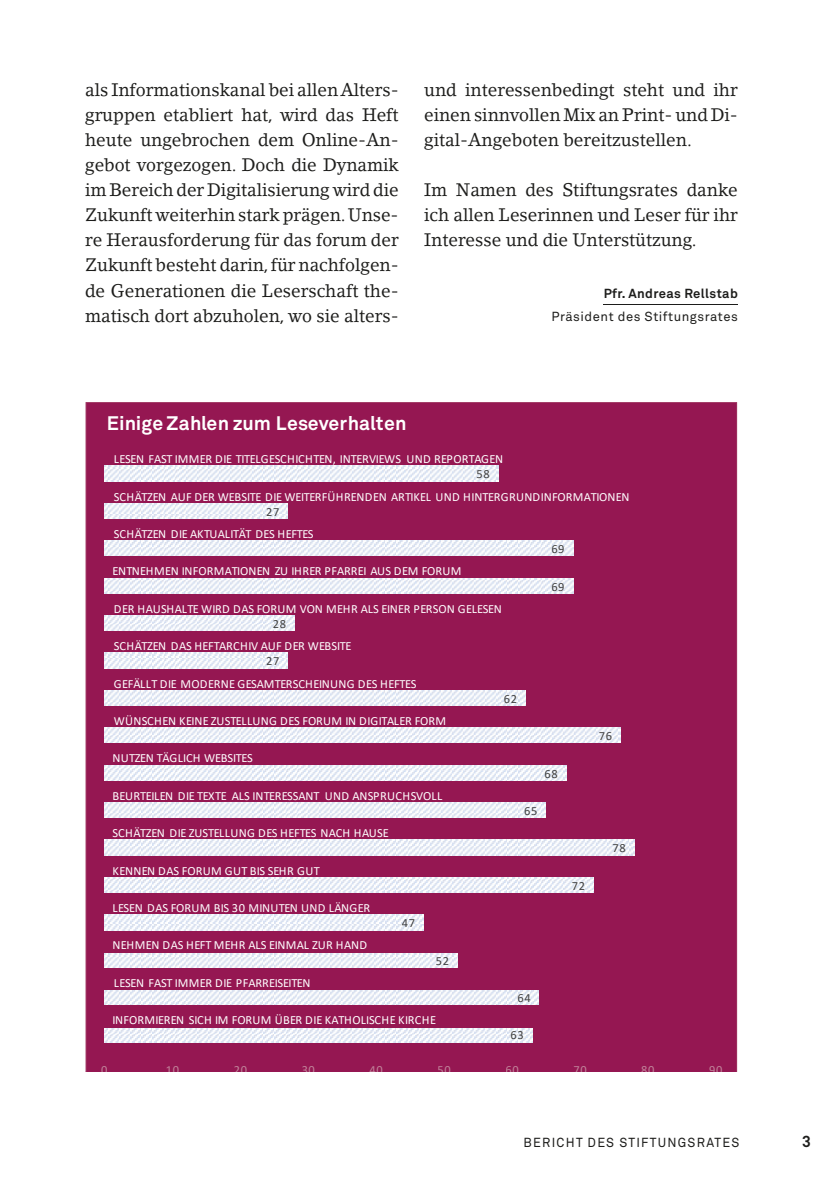
<style>
.page{position:relative;width:840px;height:1191px;background:#fff}
.page>*{position:absolute;margin:0;border:0;box-sizing:border-box;transform-origin:0 0}
.t1{font:700 19.4px "Akkurat Pro";letter-spacing:.01em;color:#fff}
.t2{font:18px/25px "Lino Letter";letter-spacing:-.005em;color:#1d1d1b;text-align:justify;scale:.96 1}
.t3{font:700 16px "Akkurat Pro";color:#1d1d1b;scale:.96 1}
.t4{font:13px "Akkurat Pro";letter-spacing:.04em;color:#1d1d1b}
.t5{font:13px "Akkurat Pro";letter-spacing:.1em;color:#1d1d1b;scale:.96 1}
.t6{font:700 13px "Akkurat Pro";letter-spacing:.03em;color:#1d1d1b}
.t7{font:12.4px "Calibri";letter-spacing:-.015em;color:#fff}
.t8{font:12.4px "Calibri";letter-spacing:.005em;color:#fff}
.t9{font:12.4px "Calibri";letter-spacing:.01em;color:#fff}
.t10{font:12.4px "Calibri";letter-spacing:.02em;color:#fff}
.t11{font:12.4px "Calibri";letter-spacing:.05em;color:#414141}
.t12{font:12.4px "Calibri";letter-spacing:.015em;color:#fff}
.t13{font:12.4px "Calibri";letter-spacing:.05em;color:#c08299}
</style>
<div class="page">
<hr style="left:603px;top:304px;width:134px;height:1px;background:#1d1d1b">
<svg style="left:86px;top:402px;width:650px;height:669px;fill:#951752"></svg>
<p class="t2" style="left:85px;top:78px;width:328px">als Informationskanal bei allen Alters&shy;gruppen etabliert hat, wird das Heft heute ungebrochen dem Online-An&shy;gebot vorgezogen. Doch die Dynamik im Bereich der Digitalisierung wird die Zukunft weiterhin stark prägen. Unse&shy;re Herausforderung für das forum der Zukunft besteht darin, für nachfolgen&shy;de Generationen die Leserschaft the&shy;matisch dort abzuholen, wo sie alters-</p>
<p class="t2" style="left:424px;top:78px;width:328px">und interessenbedingt steht und ihr einen sinnvollen Mix an Print- und Di&shy;gital-Angeboten bereitzustellen.</p>
<p class="t2" style="left:424px;top:178px;width:328px">Im Namen des Stiftungsrates danke ich allen Leserinnen und Leser für ihr Interesse und die Unterstützung.</p>
<p class="t6" style="left:603px;top:286px;width:136px">Pfr. Andreas Rellstab</p>
<p class="t4" style="left:551px;top:309px;width:188px">Präsident des Stiftungsrates</p>
<p class="t1" style="left:107px;top:411px;width:301px">Einige Zahlen zum Leseverhalten</p>
<p class="t7" style="left:114px;top:450px;width:390px">LESEN FAST IMMER DIE TITELGESCHICHTEN, INTERVIEWS UND REPORTAGEN</p>
<p class="t11" style="left:476px;top:465px;width:15px">58</p>
<p class="t7" style="left:114px;top:488px;width:516px">SCHÄTZEN AUF DER WEBSITE DIE WEITERFÜHRENDEN ARTIKEL UND HINTERGRUNDINFORMATIONEN</p>
<p class="t11" style="left:266px;top:503px;width:15px">27</p>
<p class="t7" style="left:114px;top:525px;width:201px">SCHÄTZEN DIE AKTUALITÄT DES HEFTES</p>
<p class="t8" style="left:112px;top:562px;width:350px">ENTNEHMEN INFORMATIONEN ZU IHRER PFARREI AUS DEM FORUM</p>
<p class="t7" style="left:114px;top:600px;width:389px">DER HAUSHALTE WIRD DAS FORUM VON MEHR ALS EINER PERSON GELESEN</p>
<p class="t11" style="left:273px;top:615px;width:15px">28</p>
<p class="t7" style="left:114px;top:637px;width:239px">SCHÄTZEN DAS HEFTARCHIV AUF DER WEBSITE</p>
<p class="t11" style="left:266px;top:652px;width:15px">27</p>
<p class="t8" style="left:114px;top:675px;width:304px">GEFÄLLT DIE MODERNE GESAMTERSCHEINUNG DES HEFTES</p>
<p class="t8" style="left:114px;top:712px;width:333px">WÜNSCHEN KEINE ZUSTELLUNG DES FORUM IN DIGITALER FORM</p>
<p class="t11" style="left:503px;top:690px;width:15px">62</p>
<p class="t11" style="left:551px;top:540px;width:15px">69</p>
<p class="t11" style="left:551px;top:578px;width:15px">69</p>
<p class="t7" style="left:112px;top:749px;width:142px">NUTZEN TÄGLICH WEBSITES</p>
<p class="t7" style="left:112px;top:787px;width:331px">BEURTEILEN DIE TEXTE ALS INTERESSANT UND ANSPRUCHSVOLL</p>
<p class="t7" style="left:112px;top:824px;width:278px">SCHÄTZEN DIE ZUSTELLUNG DES HEFTES NACH HAUSE</p>
<p class="t11" style="left:544px;top:765px;width:15px">68</p>
<p class="t11" style="left:524px;top:802px;width:15px">65</p>
<p class="t12" style="left:112px;top:862px;width:208px">KENNEN DAS FORUM GUT BIS SEHR GUT</p>
<p class="t9" style="left:112px;top:899px;width:259px">LESEN DAS FORUM BIS 30 MINUTEN UND LÄNGER</p>
<p class="t10" style="left:112px;top:936px;width:256px">NEHMEN DAS HEFT MEHR ALS EINMAL ZUR HAND</p>
<p class="t7" style="left:114px;top:974px;width:198px">LESEN FAST IMMER DIE PFARREISEITEN</p>
<p class="t11" style="left:401px;top:914px;width:15px">47</p>
<p class="t11" style="left:435px;top:952px;width:15px">52</p>
<p class="t9" style="left:112px;top:1011px;width:325px">INFORMIEREN SICH IM FORUM ÜBER DIE KATHOLISCHE KIRCHE</p>
<p class="t11" style="left:517px;top:989px;width:15px">64</p>
<p class="t11" style="left:510px;top:1026px;width:15px">63</p>
<p class="t11" style="left:571px;top:877px;width:15px">72</p>
<p class="t11" style="left:598px;top:727px;width:15px">76</p>
<p class="t11" style="left:612px;top:839px;width:15px">78</p>
<p class="t13" style="left:101px;top:1061px;width:8px">0</p>
<p class="t13" style="left:166px;top:1061px;width:15px">10</p>
<p class="t13" style="left:234px;top:1061px;width:15px">20</p>
<p class="t13" style="left:301px;top:1061px;width:15px">30</p>
<p class="t13" style="left:369px;top:1061px;width:15px">40</p>
<p class="t13" style="left:437px;top:1061px;width:15px">50</p>
<p class="t13" style="left:505px;top:1061px;width:15px">60</p>
<p class="t13" style="left:573px;top:1061px;width:15px">70</p>
<p class="t13" style="left:641px;top:1061px;width:15px">80</p>
<p class="t13" style="left:708px;top:1061px;width:15px">90</p>
<p class="t5" style="left:523px;top:1134px;width:226px">BERICHT DES STIFTUNGSRATES</p>
<p class="t3" style="left:801px;top:1131px;width:11px">3</p>
</div>
